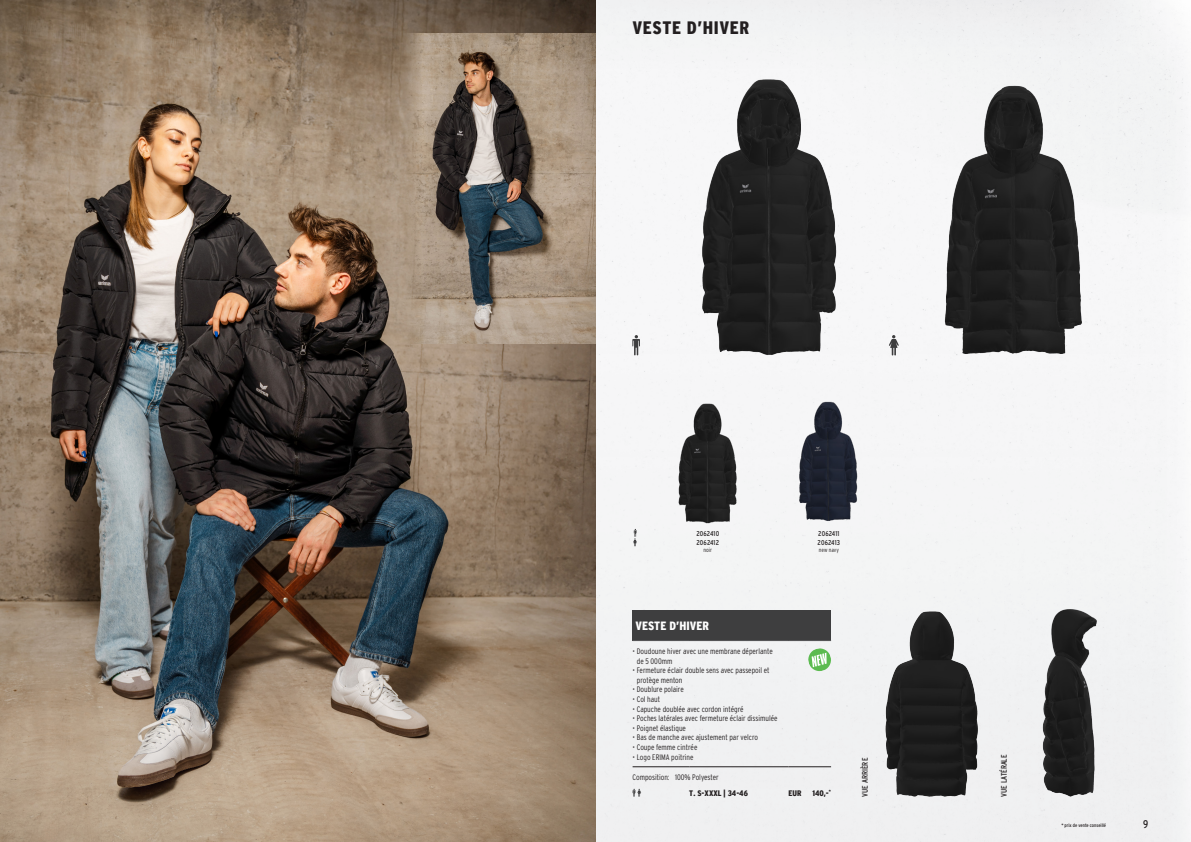
<style>
.page{position:relative;width:1191px;height:842px;background:#fff}
.page>*{position:absolute;margin:0;border:0;box-sizing:border-box;transform-origin:0 0}
.t1{font:900 condensed 18px "Interstate";letter-spacing:.03em;color:#231f20}
.KIT_iBox_Headline{font:900 condensed 12px "Interstate";color:#fff}
.t2{font:condensed 11px "Interstate";color:#231f20}
.KIT_iBox_Material{font:300 8px/9.6px "Interstate Condensed";color:#231f20}
.KIT_iBox_Preis{font:900 condensed 8px "Interstate";color:#231f20}
.t3{font:8px "Interstate Condensed";color:#231f20}
.t4{font:7px/8.4px "Interstate Condensed";letter-spacing:.02em;color:#231f20}
.t5{font:300 6px "Interstate Condensed";color:#231f20}
.t6{font:5px "Interstate Condensed";color:#231f20}
</style>
<div class="page">
<div style="left:595px;top:0;width:595px;height:842px;background:#f4f5f5"></div>
<img style="left:665px;top:400px;width:85px;height:127px">
<img style="left:673px;top:74px;width:195px;height:281px">
<img style="left:788px;top:400px;width:81px;height:127px">
<img style="left:917px;top:74px;width:195px;height:281px">
<svg style="left:632px;top:335px;width:8px;height:20px"></svg>
<svg style="left:889px;top:335px;width:9px;height:20px"></svg>
<svg style="left:633px;top:529px;width:4px;height:17px"></svg>
<img style="left:870px;top:604px;width:117px;height:193px">
<img style="left:1009px;top:604px;width:117px;height:193px">
<svg style="left:807px;top:647px;width:25px;height:25px"></svg>
<img style="left:0;top:0;width:595px;height:842px">
<img style="left:403px;top:34px;width:192px;height:309px">
<div style="left:632px;top:610px;width:199px;height:31px;background:#3e3e3f"></div>
<hr style="left:632px;top:640px;width:57px;height:1px;background:#57585a">
<hr style="left:689px;top:640px;width:99px;height:1px;background:#57585a">
<hr style="left:788px;top:640px;width:43px;height:1px;background:#57585a">
<hr style="left:632px;top:767px;width:57px;height:1px;background:#231f20">
<hr style="left:689px;top:767px;width:99px;height:1px;background:#231f20">
<hr style="left:788px;top:767px;width:43px;height:1px;background:#231f20">
<svg style="left:632px;top:789px;width:9px;height:8px"></svg>
<h1 class="t1" style="left:632px;top:18px;width:118px">VESTE D’HIVER</h1>
<p class="t4" style="left:696px;top:530px;width:24px">2062410<br>2062412</p>
<p class="t5" style="left:703px;top:547px;width:10px">noir</p>
<p class="t4" style="left:817px;top:530px;width:24px">2062411<br>2062413</p>
<p class="t5" style="left:819px;top:547px;width:22px">new navy</p>
<p class="KIT_iBox_Headline" style="left:635px;top:619px;width:75px">VESTE D’HIVER</p>
<p class="KIT_iBox_Material" style="left:637px;top:646px;width:137px;text-indent:-4px">• Doudoune hiver avec une membrane déperlante de 5 000mm</p>
<p class="KIT_iBox_Material" style="left:637px;top:666px;width:134px;text-indent:-4px">• Fermeture éclair double sens avec passepoil et protège menton</p>
<p class="KIT_iBox_Material" style="left:632px;top:685px;width:53px">• Doublure polaire</p>
<p class="KIT_iBox_Material" style="left:632px;top:694px;width:29px">• Col haut</p>
<p class="KIT_iBox_Material" style="left:632px;top:704px;width:113px">• Capuche doublée avec cordon intégré</p>
<p class="KIT_iBox_Material" style="left:632px;top:714px;width:146px">• Poches latérales avec fermeture éclair dissimulée</p>
<p class="KIT_iBox_Material" style="left:632px;top:723px;width:55px">• Poignet élastique</p>
<p class="KIT_iBox_Material" style="left:632px;top:733px;width:127px">• Bas de manche avec ajustement par velcro</p>
<p class="KIT_iBox_Material" style="left:632px;top:742px;width:66px">• Coupe femme cintrée</p>
<p class="KIT_iBox_Material" style="left:632px;top:752px;width:63px">• Logo ERIMA poitrine</p>
<p class="KIT_iBox_Material" style="left:632px;top:772px;width:88px">Composition: 100% Polyester</p>
<p class="KIT_iBox_Preis" style="left:689px;top:789px;width:60px">T. S-XXXL | 34-46</p>
<p class="KIT_iBox_Preis" style="left:788px;top:789px;width:15px">EUR</p>
<p class="KIT_iBox_Preis" style="left:812px;top:789px;width:20px">140,-<sup>*</sup></p>
<p class="t3" style="left:860px;top:797px;width:40px;rotate:-90deg">VUE ARRIÈRE</p>
<p class="t3" style="left:999px;top:797px;width:44px;rotate:-90deg">VUE LATÉRALE</p>
<p class="t6" style="left:1061px;top:822px;width:46px">* prix de vente conseillé</p>
<h3 class="t2" style="left:1143px;top:818px;width:7px">9</h3>
</div>
